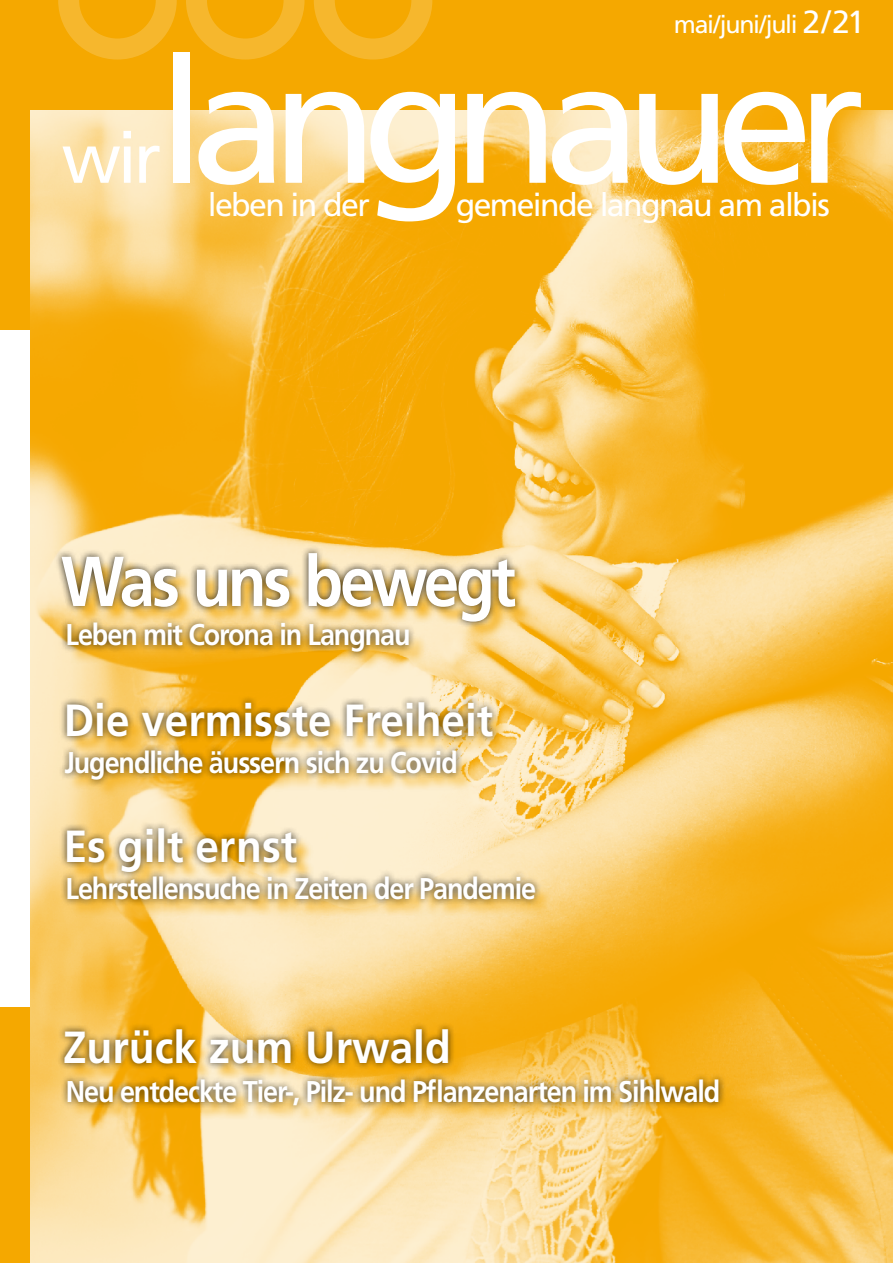
<style>
.page{position:relative;width:893px;height:1263px;background:#fff}
.page>*{position:absolute;margin:0;border:0;box-sizing:border-box;transform-origin:0 0}
.t1{font:174.3px "Frutiger";letter-spacing:-.09em;color:#fff}
.t2{font:71.1px "Frutiger";color:#fff}
.t3{font:700 70.5px "Frutiger LT Std";letter-spacing:-.055em;color:#fff;scale:.9 1}
.t4{font:700 45px "Frutiger LT Std";color:#fff;scale:.94 1}
.t5{font:31.95px "Frutiger LT Std";letter-spacing:-.05em;color:#fff}
.t6{font:700 30px "Frutiger LT Std";letter-spacing:-.04em;color:#fff;scale:.9 1}
.t7{font:24.9px "Frutiger LT Std";letter-spacing:-.055em;color:#fff}
.s1{font-size:31.95px}
</style>
<div class="page">
<div style="left:0;top:0;width:893px;height:330px;background:#f5a800"></div>
<div style="left:0;top:1007px;width:56px;height:256px;background:#f5a800"></div>
<svg style="left:58px;top:0;width:119px;height:60px"></svg>
<svg style="left:186px;top:0;width:119px;height:60px"></svg>
<svg style="left:314px;top:0;width:118px;height:60px"></svg>
<img style="left:30px;top:111px;width:863px;height:1152px">
<div style="left:67px;top:1032px;width:670px;height:91px;background:#f5a800;opacity:.75"></div>
<div style="left:57px;top:1022px;width:669px;height:90px;background:#000;opacity:.75"></div>
<div style="left:69px;top:705px;width:442px;height:50px;background:#f5a800;opacity:.75"></div>
<div style="left:59px;top:695px;width:441px;height:49px;background:#000;opacity:.75"></div>
<div style="left:68px;top:753px;width:407px;height:46px;background:#f5a800;opacity:.75"></div>
<div style="left:58px;top:743px;width:406px;height:45px;background:#000;opacity:.75"></div>
<div style="left:69px;top:831px;width:246px;height:59px;background:#f5a800;opacity:.75"></div>
<div style="left:59px;top:821px;width:245px;height:58px;background:#000;opacity:.75"></div>
<div style="left:70px;top:879px;width:483px;height:39px;background:#f5a800;opacity:.75"></div>
<div style="left:60px;top:869px;width:482px;height:38px;background:#000;opacity:.75"></div>
<div style="left:65px;top:555px;width:469px;height:116px;background:#f5a800;opacity:.75"></div>
<div style="left:55px;top:545px;width:468px;height:115px;background:#000;opacity:.75"></div>
<h2 class="t2" style="left:62px;top:116px;width:101px">wir</h2>
<p class="t7" style="left:674px;top:9px;width:193px">mai/juni/juli <span class="s1">2/21</span></p>
<h1 class="t1" style="left:158px;top:20px;width:709px">langnauer</h1>
<p class="t5" style="left:208px;top:186px;width:164px">leben in der</p>
<p class="t5" style="left:456px;top:186px;width:376px">gemeinde langnau am albis</p>
<h3 class="t3" style="left:61px;top:540px;width:507px">Was uns bewegt</h3>
<p class="t6" style="left:66px;top:617px;width:385px">Leben mit Corona in Langnau</p>
<h3 class="t4" style="left:64px;top:694px;width:458px">Die vermisste Freiheit</h3>
<p class="t6" style="left:64px;top:745px;width:439px">Jugendliche äussern sich zu Covid</p>
<h3 class="t4" style="left:64px;top:820px;width:250px">Es gilt ernst</h3>
<p class="t6" style="left:66px;top:871px;width:524px">Lehrstellensuche in Zeiten der Pandemie</p>
<h3 class="t4" style="left:63px;top:1021px;width:414px">Zurück zum Urwald</h3>
<p class="t6" style="left:66px;top:1074px;width:729px">Neu entdeckte Tier-, Pilz- und Pflanzenarten im Sihlwald</p>
</div>
